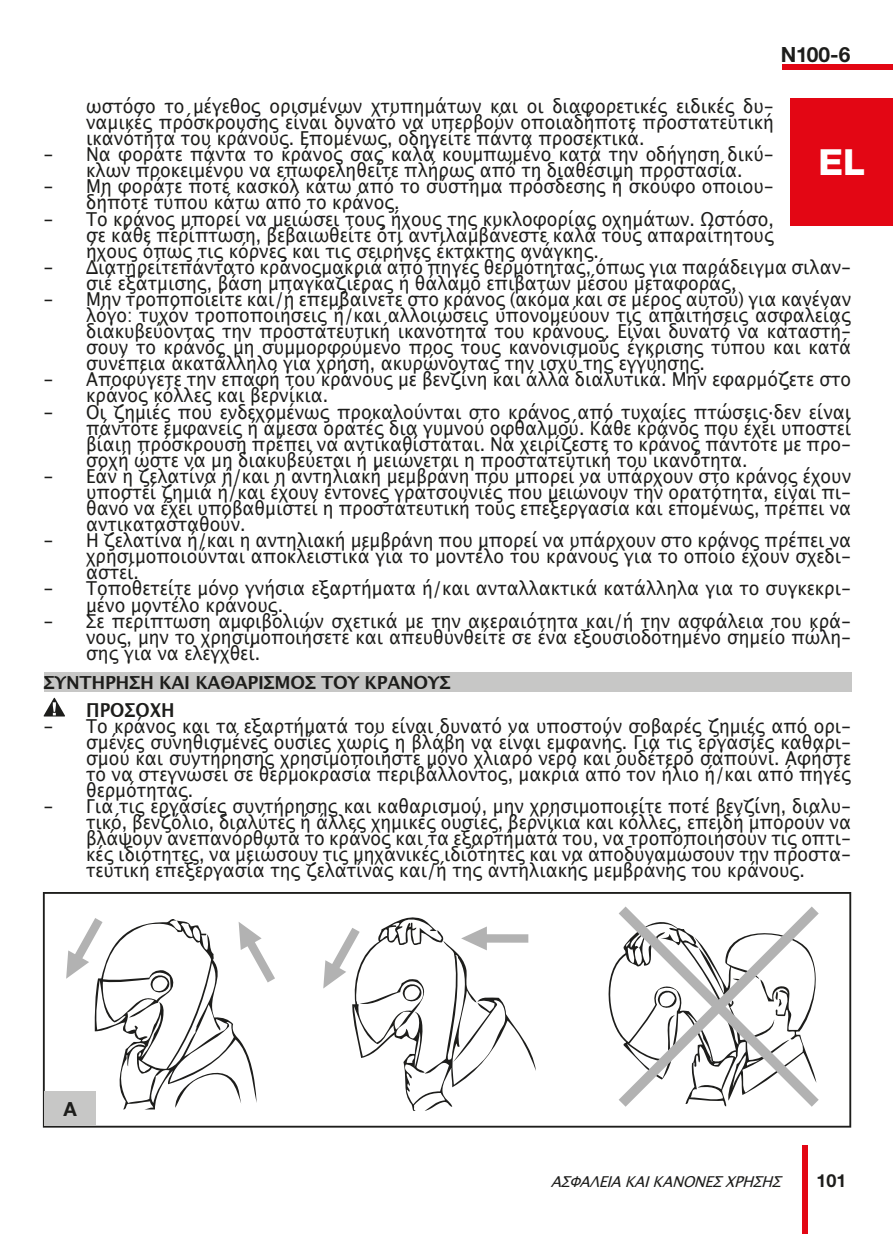
<style>
.page{position:relative;width:893px;height:1234px;background:#fff}
.page>*{position:absolute;margin:0;border:0;box-sizing:border-box;transform-origin:0 0}
.t1{font:800 36px "Helvetica Neue LT Std";color:#fff}
.t2{font:700 21px "Helvetica Neue LT Std";color:#1d1d1b}
.t3{font:700 19.5px "Helvetica Neue LT Std";color:#1d1d1b}
.t4{font:19.2px/16.2px "Lucida Grande";color:#1d1d1b;text-align:justify;scale:.9 1}
.t5{font:700 19.2px "Lucida Grande";color:#1d1d1b;scale:.9 1}
.t6{font:700 18px "Lucida Grande";letter-spacing:-.02em;color:#1d1d1b}
.t7{font:700 18px "Helvetica Neue LT Std";color:#1d1d1b}
.t8{font:italic 15px "Lucida Grande";color:#1d1d1b}
</style>
<div class="page">
<div style="left:802px;top:1144px;width:6px;height:89px;background:#e30614"></div>
<div style="left:782px;top:64px;width:111px;height:6px;background:#e30614"></div>
<div style="left:44px;top:672px;width:808px;height:19px;background:#c7c7c6"></div>
<svg style="left:44px;top:697px;width:21px;height:19px"></svg>
<div style="left:791px;top:98px;width:102px;height:127px;background:#e30614"></div>
<svg style="left:43px;top:892px;width:808px;height:235px"></svg>
<svg style="left:239px;top:921px;width:36px;height:61px"></svg>
<svg style="left:66px;top:917px;width:37px;height:61px"></svg>
<svg style="left:323px;top:927px;width:37px;height:61px"></svg>
<svg style="left:461px;top:926px;width:67px;height:24px"></svg>
<svg style="left:619px;top:906px;width:200px;height:200px"></svg>
<div style="left:45px;top:1091px;width:51px;height:34px;background:#c7c7c6"></div>
<p class="t2" style="left:781px;top:42px;width:71px">N100-6</p>
<p class="t4" style="left:86px;top:98px;width:766px">ωστόσο το μέγεθος ορισμένων χτυπημάτων και οι διαφορετικές ειδικές δυ&shy;ναμικές πρόσκρουσης είναι δυνατό να υπερβούν οποιαδήποτε προστατευτική ικανότητα του κράνους. Επομένως, οδηγείτε πάντα προσεκτικά.</p>
<p class="t4" style="left:44px;top:146px;width:813px;text-align:center">- Να φοράτε πάντα το κράνος σας καλά κουμπωμένο κατά την οδήγηση δικύ&shy;κλων προκειμένου να επωφεληθείτε πλήρως από τη διαθέσιμη προστασία.</p>
<p class="t1" style="left:819px;top:140px;width:48px">EL</p>
<p class="t4" style="left:86px;top:178px;width:766px;text-indent:-43px">- Μη φοράτε ποτέ κασκόλ κάτω από το σύστημα πρόσδεσης ή σκούφο οποιου&shy;δήποτε τύπου κάτω από το κράνος.</p>
<p class="t4" style="left:86px;top:211px;width:766px;text-indent:-43px">- Το κράνος μπορεί να μειώσει τους ήχους της κυκλοφορίας οχημάτων. Ωστόσο, σε κάθε περίπτωση, βεβαιωθείτε ότι αντιλαμβάνεστε καλά τους απαραίτητους ήχους όπως τις κόρνες και τις σειρήνες έκτακτης ανάγκης.</p>
<p class="t4" style="left:86px;top:259px;width:851px;text-indent:-43px">- Διατηρείτεπάντατο κράνοςμακριά από πηγές θερμότητας, όπως για παράδειγμα σιλαν&shy;σιέ εξάτμισης, βάση μπαγκαζιέρας ή θάλαμο επιβατών μέσου μεταφοράς.</p>
<p class="t4" style="left:86px;top:291px;width:851px;text-indent:-43px">- Μην τροποποιείτε και/ή επεμβαίνετε στο κράνος (ακόμα και σε μέρος αυτού) για κανέναν λόγο: τυχόν τροποποιήσεις ή/και αλλοιώσεις υπονομεύουν τις απαιτήσεις ασφαλείας διακυβεύοντας την προστατευτική ικανότητα του κράνους. Είναι δυνατό να καταστή&shy;σουν το κράνος μη συμμορφούμενο προς τους κανονισμούς έγκρισης τύπου και κατά συνέπεια ακατάλληλο για χρήση, ακυρώνοντας την ισχύ της εγγύησης.</p>
<p class="t4" style="left:86px;top:371px;width:851px;text-indent:-43px">- Αποφύγετε την επαφή του κράνους με βενζίνη και άλλα διαλυτικά. Μην εφαρμόζετε στο κράνος κόλλες και βερνίκια.</p>
<p class="t4" style="left:86px;top:403px;width:851px;text-indent:-43px">- Οι ζημιές που ενδεχομένως προκαλούνται στο κράνος από τυχαίες πτώσεις·δεν είναι πάντοτε εμφανείς ή άμεσα ορατές δια γυμνού οφθαλμού. Κάθε κράνος που έχει υποστεί βίαιη πρόσκρουση πρέπει να αντικαθίσταται. Να χειρίζεστε το κράνος πάντοτε με προ&shy;σοχή ώστε να μη διακυβεύεται ή μειώνεται η προστατευτική του ικανότητα.</p>
<p class="t4" style="left:86px;top:468px;width:851px;text-indent:-43px">- Εάν η ζελατίνα ή/και η αντηλιακή μεμβράνη που μπορεί να υπάρχουν στο κράνος έχουν υποστεί ζημιά ή/και έχουν έντονες γρατσουνιές που μειώνουν την ορατότητα, είναι πι&shy;θανό να έχει υποβαθμιστεί η προστατευτική τους επεξεργασία και επομένως, πρέπει να αντικατασταθούν.</p>
<p class="t4" style="left:86px;top:532px;width:851px;text-indent:-43px">- Η ζελατίνα ή/και η αντηλιακή μεμβράνη που μπορεί να υπάρχουν στο κράνος πρέπει να χρησιμοποιούνται αποκλειστικά για το μοντέλο του κράνους για το οποίο έχουν σχεδι&shy;αστεί.</p>
<p class="t4" style="left:86px;top:580px;width:851px;text-indent:-43px">- Τοποθετείτε μόνο γνήσια εξαρτήματα ή/και ανταλλακτικά κατάλληλα για το συγκεκρι&shy;μένο μοντέλο κράνους.</p>
<p class="t4" style="left:86px;top:612px;width:851px;text-indent:-43px">- Σε περίπτωση αμφιβολιών σχετικά με την ακεραιότητα και/ή την ασφάλεια του κρά&shy;νους, μην το χρησιμοποιήσετε και απευθυνθείτε σε ένα εξουσιοδοτημένο σημείο πώλη&shy;σης για να ελεγχθεί.</p>
<p class="t6" style="left:44px;top:668px;width:409px">ΣΥΝΤΗΡΗΣΗ ΚΑΙ ΚΑΘΑΡΙΣΜΟΣ ΤΟΥ ΚΡΑΝΟΥΣ</p>
<p class="t5" style="left:86px;top:694px;width:100px">ΠΡΟΣΟΧΗ</p>
<p class="t4" style="left:86px;top:717px;width:851px;text-indent:-43px">- Το κράνος και τα εξαρτήματά του είναι δυνατό να υποστούν σοβαρές ζημιές από ορι&shy;σμένες συνηθισμένες ουσίες χωρίς η βλάβη να είναι εμφανής. Για τις εργασίες καθαρι&shy;σμού και συντήρησης χρησιμοποιήστε μόνο χλιαρό νερό και ουδέτερο σαπούνι. Αφήστε το να στεγνώσει σε θερμοκρασία περιβάλλοντος, μακριά από τον ήλιο ή/και από πηγές θερμότητας.</p>
<p class="t4" style="left:86px;top:798px;width:851px;text-indent:-43px">- Για τις εργασίες συντήρησης και καθαρισμού, μην χρησιμοποιείτε ποτέ βενζίνη, διαλυ&shy;τικό, βενζόλιο, διαλύτες ή άλλες χημικές ουσίες, βερνίκια και κόλλες, επειδή μπορούν να βλάψουν ανεπανόρθωτα το κράνος και τα εξαρτήματά του, να τροποποιήσουν τις οπτι&shy;κές ιδιότητες, να μειώσουν τις μηχανικές ιδιότητες και να αποδυναμώσουν την προστα&shy;τευτική επεξεργασία της ζελατίνας και/ή της αντηλιακής μεμβράνης του κράνους.</p>
<p class="t3" style="left:63px;top:1096px;width:15px">A</p>
<p class="t8" style="left:551px;top:1172px;width:239px">ΑΣΦΑΛΕΙΑΚΑΙΚΑΝΟΝΕΣΧΡΗΣΗΣ</p>
<p class="t7" style="left:816px;top:1169px;width:32px">101</p>
</div>
